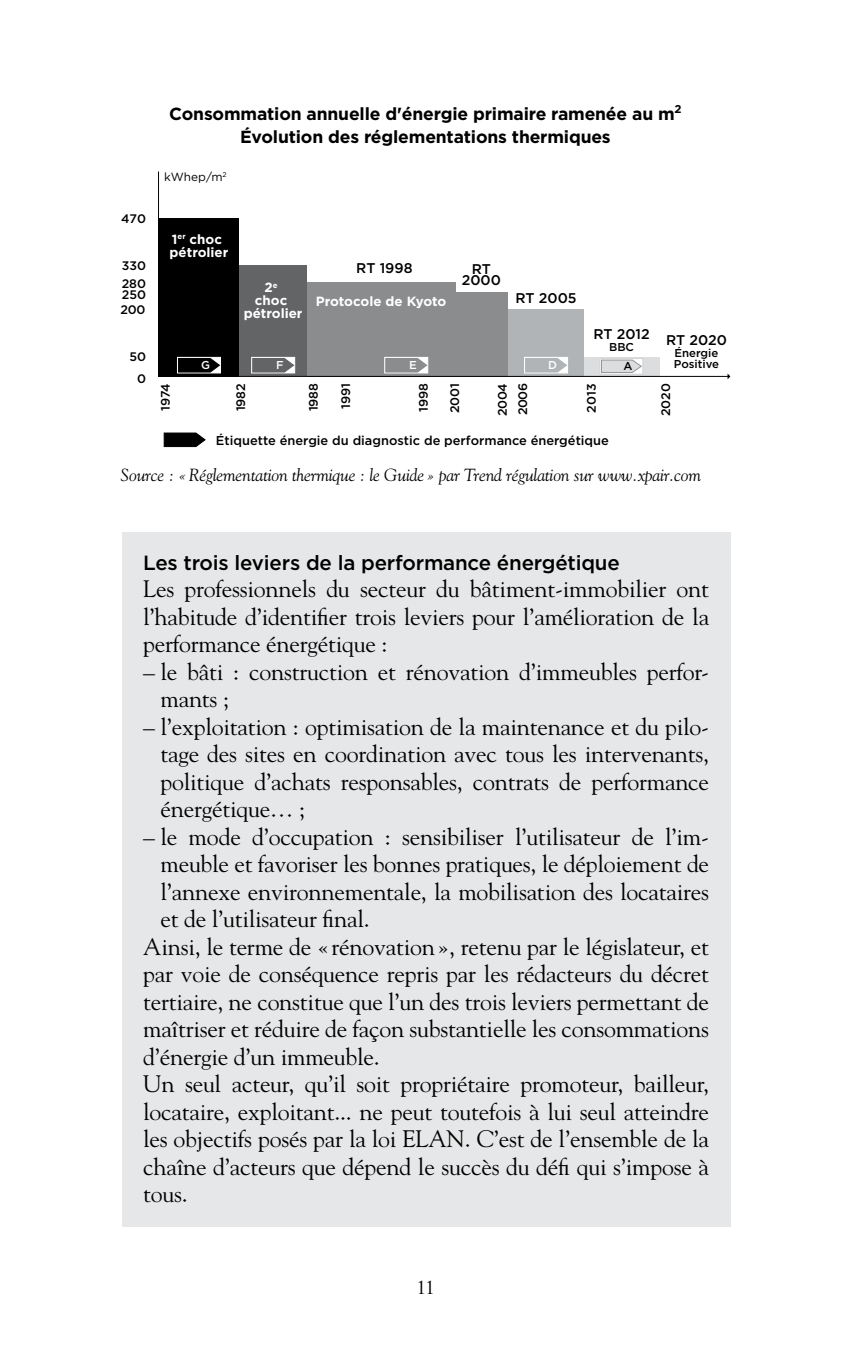
<style>
.page{position:relative;width:851px;height:1347px;background:#fff}
.page>*{position:absolute;margin:0;border:0;box-sizing:border-box;transform-origin:0 0}
.t1{font:23.75px/27.5px "Goudy";letter-spacing:-.01em;color:#000;text-align:justify}
.t2{font:500 20.5px "Gotham";letter-spacing:-.01em;color:#000}
.t3{font:20px "Goudy Old Style T";color:#000}
.t4{font:700 17.5px/22.5px "Gotham";letter-spacing:-.01em;color:#000;text-align:center}
.t5{font:italic 17.5px "Goudy";letter-spacing:-.01em;color:#000}
.t6{font:500 14px/11px "Gotham";color:#000;text-align:center}
.t7{font:700 13.25px/13px "Gotham";color:#fff}
.t8{font:500 13px "Gotham";color:#000}
.t9{font:500 12.75px "Gotham";color:#000}
.t10{font:500 12.25px "Gotham";letter-spacing:-.02em;color:#000}
.t11{font:500 12.25px/20.5px "Gotham";letter-spacing:-.04em;color:#000}
.t12{font:11.75px "Gotham";color:#000}
.t13{font:500 11.5px "Gotham";color:#000}
.t14{font:500 11.5px "Gotham";color:#fff}
.s1{font-family:"Myriad Pro";font-weight:400}
</style>
<div class="page">
<hr style="left:158px;top:171px;width:1px;height:205px;background:#000">
<div style="left:583px;top:357px;width:76px;height:19px;background:#dcddde"></div>
<div style="left:508px;top:309px;width:75px;height:67px;background:#b1b4b6"></div>
<div style="left:454px;top:292px;width:54px;height:84px;background:#8a8c8e"></div>
<div style="left:307px;top:282px;width:148px;height:94px;background:#8a8c8e"></div>
<div style="left:239px;top:265px;width:68px;height:111px;background:#636466"></div>
<div style="left:158px;top:218px;width:81px;height:158px;background:#000"></div>
<hr style="left:158px;top:376px;width:569px;height:1px;background:#000">
<svg style="left:727px;top:373px;width:3px;height:6px"></svg>
<svg style="left:177px;top:357px;width:44px;height:16px"></svg>
<div style="left:251px;top:357px;width:44px;height:16px;background:#ececed"></div>
<svg style="left:252px;top:357px;width:43px;height:16px"></svg>
<div style="left:384px;top:357px;width:44px;height:16px;background:#e9eaea"></div>
<svg style="left:385px;top:357px;width:43px;height:16px"></svg>
<svg style="left:524px;top:357px;width:44px;height:16px"></svg>
<svg style="left:600px;top:359px;width:42px;height:15px"></svg>
<svg style="left:163px;top:432px;width:43px;height:16px"></svg>
<div style="left:122px;top:532px;width:608px;height:694px;background:#e6e7e8"></div>
<p class="t4" style="left:169px;top:103px;width:514px">Consommation annuelle d'énergie primaire ramenée au m<sup>2<br></sup>Évolution des réglementations thermiques</p>
<p class="t8" style="left:235px;top:122px;width:382px">Consommation annuelle d’énergie primaire ramenée au m<span class="s1">2</span></p>
<p class="t10" style="left:121px;top:211px;width:26px">470</p>
<p class="t10" style="left:122px;top:257px;width:26px">330</p>
<p class="t10" style="left:122px;top:275px;width:26px">280</p>
<p class="t10" style="left:122px;top:287px;width:26px">250</p>
<p class="t10" style="left:120px;top:301px;width:26px">200</p>
<p class="t10" style="left:129px;top:348px;width:18px">50</p>
<p class="t10" style="left:137px;top:371px;width:10px">0</p>
<p class="t12" style="left:164px;top:170px;width:64px">kWhep/m<sup>2</sup></p>
<p class="t7" style="left:170px;top:232px;width:60px">1<sup>er</sup> choc pétrolier</p>
<p class="t7" style="left:244px;top:281px;width:60px;text-align:center">2<sup>e<br></sup>choc pétrolier</p>
<p class="t6" style="left:356px;top:263px;width:58px">RT 1998</p>
<p class="t6" style="left:461px;top:263px;width:41px">RT<br>2000</p>
<p class="t7" style="left:316px;top:295px;width:132px">Protocole de Kyoto</p>
<p class="t6" style="left:515px;top:292px;width:63px">RT 2005</p>
<p class="t6" style="left:593px;top:329px;width:58px">RT 2012</p>
<p class="t13" style="left:609px;top:339px;width:26px">BBC</p>
<p class="t6" style="left:666px;top:335px;width:62px">RT 2020</p>
<p class="t13" style="left:674px;top:345px;width:45px">Énergie</p>
<p class="t14" style="left:201px;top:358px;width:10px">G</p>
<p class="t14" style="left:276px;top:358px;width:9px">F</p>
<p class="t14" style="left:409px;top:358px;width:9px">E</p>
<p class="t14" style="left:548px;top:358px;width:10px">D</p>
<p class="t13" style="left:623px;top:358px;width:11px">A</p>
<p class="t13" style="left:673px;top:357px;width:47px">Positive</p>
<p class="t10" style="left:157px;top:410px;width:28px;rotate:-90deg">1974</p>
<p class="t10" style="left:233px;top:411px;width:29px;rotate:-90deg">1982</p>
<p class="t10" style="left:305px;top:411px;width:29px;rotate:-90deg">1988</p>
<p class="t10" style="left:338px;top:409px;width:27px;rotate:-90deg">1991</p>
<p class="t10" style="left:415px;top:412px;width:30px;rotate:-90deg">1998</p>
<p class="t10" style="left:446px;top:413px;width:31px;rotate:-90deg">2001</p>
<p class="t11" style="left:492px;top:416px;width:34px;rotate:-90deg">2004<br>2006</p>
<p class="t10" style="left:583px;top:413px;width:31px;rotate:-90deg">2013</p>
<p class="t9" style="left:216px;top:432px;width:394px">Étiquette énergie du diagnostic de performance énergétique</p>
<p class="t10" style="left:657px;top:416px;width:35px;rotate:-90deg">2020</p>
<p class="t5" style="left:120px;top:464px;width:582px">Source : «Réglementation thermique : le Guide» par Trend régulation sur www.xpair.com</p>
<p class="t2" style="left:143px;top:549px;width:478px">Les trois leviers de la performance énergétique</p>
<p class="t1" style="left:143px;top:574px;width:567px">Les professionnels du secteur du bâtiment-immobilier ont l’habitude d’identifier trois leviers pour l’amélioration de la performance énergétique :</p>
<p class="t1" style="left:160px;top:657px;width:550px;text-indent:-17px">– le bâti : construction et rénovation d’immeubles perfor&shy;mants ;</p>
<p class="t1" style="left:160px;top:712px;width:550px;text-indent:-17px">– l’exploitation : optimisation de la maintenance et du pilo&shy;tage des sites en coordination avec tous les intervenants, politique d’achats responsables, contrats de performance énergétique… ;</p>
<p class="t1" style="left:143px;top:822px;width:567px">– le mode d’occupation : sensibiliser l’utilisateur de l’im-</p>
<p class="t1" style="left:160px;top:849px;width:550px">meuble et favoriser les bonnes pratiques, le déploiement de</p>
<p class="t1" style="left:160px;top:877px;width:550px">l’annexe environnementale, la mobilisation des locataires</p>
<p class="t1" style="left:160px;top:904px;width:211px">et de l’utilisateur final.</p>
<p class="t1" style="left:143px;top:932px;width:567px">Ainsi, le terme de «rénovation», retenu par le législateur, et</p>
<p class="t1" style="left:143px;top:959px;width:567px">par voie de conséquence repris par les rédacteurs du décret</p>
<p class="t1" style="left:143px;top:987px;width:567px">tertiaire, ne constitue que l’un des trois leviers permettant de</p>
<p class="t1" style="left:143px;top:1014px;width:567px">maîtriser et réduire de façon substantielle les consommations</p>
<p class="t1" style="left:143px;top:1042px;width:238px">d’énergie d’un immeuble.</p>
<p class="t1" style="left:143px;top:1069px;width:567px">Un seul acteur, qu’il soit propriétaire promoteur, bailleur,</p>
<p class="t1" style="left:143px;top:1097px;width:567px">locataire, exploitant... ne peut toutefois à lui seul atteindre</p>
<p class="t1" style="left:143px;top:1124px;width:567px">les objectifs posés par la loi ELAN. C’est de l’ensemble de la</p>
<p class="t1" style="left:143px;top:1152px;width:567px">chaîne d’acteurs que dépend le succès du défi qui s’impose à</p>
<p class="t1" style="left:143px;top:1179px;width:46px">tous.</p>
<p class="t3" style="left:416px;top:1276px;width:20px">11</p>
</div>
